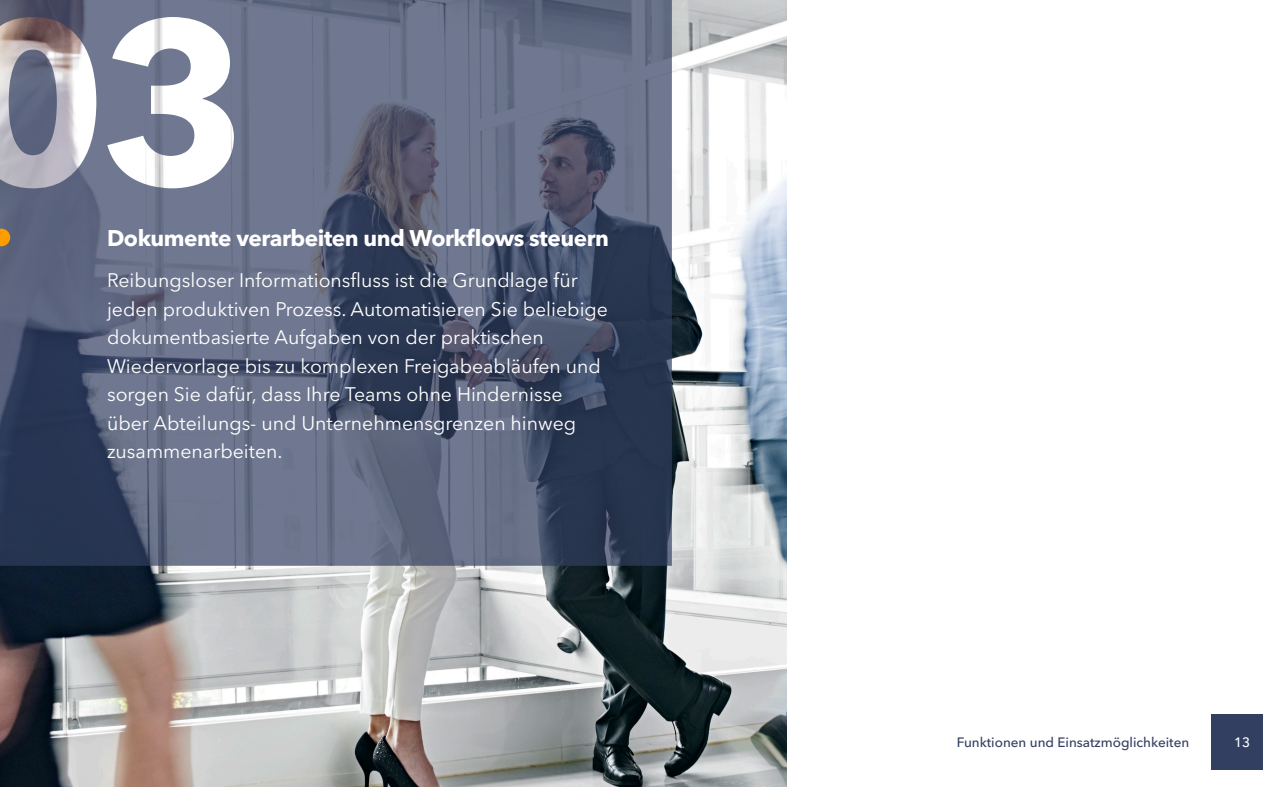
<style>
.page{position:relative;width:1263px;height:787px;background:#fff}
.page>*{position:absolute;margin:0;border:0;box-sizing:border-box;transform-origin:0 0}
.t1{font:700 22.5px "Avenir Next LT Pro";letter-spacing:-.02em;color:#fff}
.t2{font:19.5px/28.5px "Avenir Next LT Pro";color:#fff}
.t3{font:500 13.5px "Avenir Next LT Pro";color:#323f60}
.t4{font:500 13.5px "Avenir Next LT Pro";color:#fff}
</style>
<div class="page">
<div style="left:1212px;top:714px;width:51px;height:56px;background:#323f60"></div>
<img style="left:0;top:0;width:787px;height:787px">
<svg style="left:0;top:0;width:672px;height:566px;background:#5e677e"></svg>
<svg style="left:0;top:229px;width:10px;height:17px"></svg>
<p class="t1" style="left:107px;top:224px;width:503px">Dokumente verarbeiten und Workflows steuern</p>
<p class="t2" style="left:107px;top:266px;width:502px">Reibungsloser Informationsfluss ist die Grundlage für jeden produktiven Prozess. Automatisieren Sie beliebige dokumentbasierte Aufgaben von der praktischen Wiedervorlage bis zu komplexen Freigabeabläufen und sorgen Sie dafür, dass Ihre Teams ohne Hindernisse über Abteilungs- und Unternehmensgrenzen hinweg zusammenarbeiten.</p>
<p class="t3" style="left:957px;top:734px;width:234px">Funktionen und Einsatzmöglichkeiten</p>
<p class="t4" style="left:1234px;top:734px;width:18px">13</p>
</div>
